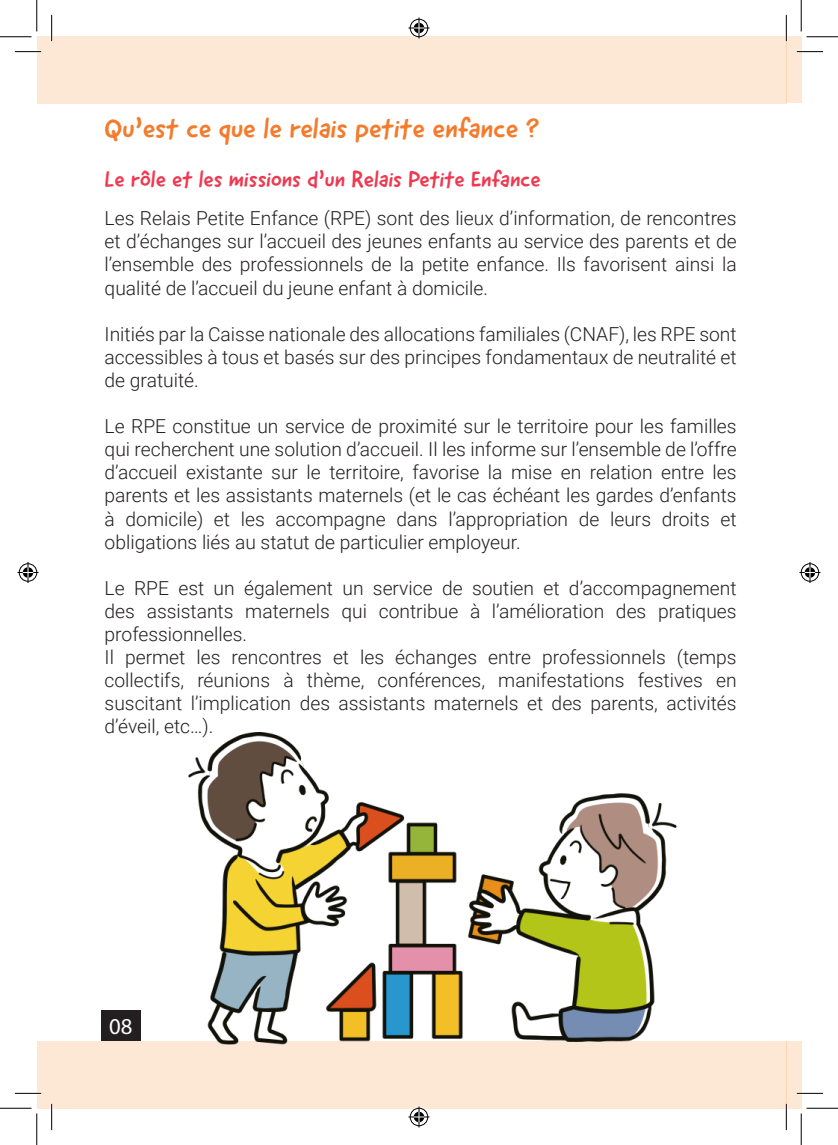
<style>
.page{position:relative;width:838px;height:1145px;background:#fff}
.page>*{position:absolute;margin:0;border:0;box-sizing:border-box;transform-origin:0 0}
.t1{font:28px "Good Dog New";color:#f47b2c}
.t2{font:22.75px "Good Dog New";color:#ee3a51}
.t3{font:22.75px "Myriad Pro";color:#fff}
.t4{font:300 19.25px/23.1px "Roboto";color:#231f20;text-align:justify}
</style>
<div class="page">
<div style="left:786px;top:1041px;width:15px;height:67px;background:#fde8d5"></div>
<div style="left:37px;top:1041px;width:749px;height:67px;background:#fde8d5"></div>
<img style="left:188px;top:732px;width:489px;height:312px">
<div style="left:101px;top:1010px;width:39px;height:31px;background:#231f20"></div>
<div style="left:37px;top:37px;width:749px;height:67px;background:#fde8d5"></div>
<div style="left:786px;top:37px;width:15px;height:66px;background:#fde8d5"></div>
<hr style="left:15px;top:51px;width:26px;height:2px;background:#fff">
<hr style="left:796px;top:51px;width:27px;height:2px;background:#fff">
<hr style="left:15px;top:1092px;width:26px;height:2px;background:#fff">
<hr style="left:796px;top:1092px;width:27px;height:2px;background:#fff">
<hr style="left:51px;top:15px;width:2px;height:26px;background:#fff">
<hr style="left:51px;top:1104px;width:2px;height:26px;background:#fff">
<hr style="left:785px;top:15px;width:2px;height:26px;background:#fff">
<hr style="left:785px;top:1104px;width:2px;height:26px;background:#fff">
<svg style="left:15px;top:51px;width:26px;height:1px"></svg>
<svg style="left:796px;top:51px;width:27px;height:1px"></svg>
<svg style="left:15px;top:1093px;width:26px;height:1px"></svg>
<svg style="left:796px;top:1093px;width:27px;height:1px"></svg>
<svg style="left:51px;top:15px;width:1px;height:26px"></svg>
<svg style="left:51px;top:1104px;width:1px;height:26px"></svg>
<svg style="left:786px;top:15px;width:1px;height:26px"></svg>
<svg style="left:786px;top:1104px;width:1px;height:26px"></svg>
<hr style="left:0;top:36px;width:32px;height:1px;background:#000">
<hr style="left:806px;top:36px;width:31px;height:1px;background:#000">
<hr style="left:0;top:1108px;width:32px;height:1px;background:#000">
<hr style="left:806px;top:1108px;width:31px;height:1px;background:#000">
<hr style="left:36px;top:0;width:1px;height:31px;background:#000">
<hr style="left:36px;top:1113px;width:1px;height:32px;background:#000">
<hr style="left:800px;top:0;width:1px;height:31px;background:#000">
<hr style="left:800px;top:1113px;width:1px;height:32px;background:#000">
<svg style="left:408px;top:18px;width:21px;height:21px"></svg>
<svg style="left:408px;top:1106px;width:21px;height:21px"></svg>
<svg style="left:18px;top:562px;width:21px;height:21px"></svg>
<svg style="left:799px;top:562px;width:21px;height:21px"></svg>
<p class="t1" style="left:105px;top:110px;width:436px">Qu’est ce que le relais petite enfance ?</p>
<p class="t2" style="left:105px;top:165px;width:437px">Le rôle et les missions d’un Relais Petite Enfance</p>
<p class="t4" style="left:105px;top:206px;width:633px">Les Relais Petite Enfance (RPE) sont des lieux d’information, de rencontres et d’échanges sur l’accueil des jeunes enfants au service des parents et de l’ensemble des professionnels de la petite enfance. Ils favorisent ainsi la qualité de l’accueil du jeune enfant à domicile.</p>
<p class="t4" style="left:105px;top:322px;width:633px">Initiés par la Caisse nationale des allocations familiales (CNAF), les RPE sont accessibles à tous et basés sur des principes fondamentaux de neutralité et de gratuité.</p>
<p class="t4" style="left:105px;top:414px;width:633px">Le RPE constitue un service de proximité sur le territoire pour les familles qui recherchent une solution d’accueil. Il les informe sur l’ensemble de l’offre d’accueil existante sur le territoire, favorise la mise en relation entre les parents et les assistants maternels (et le cas échéant les gardes d’enfants à domicile) et les accompagne dans l’appropriation de leurs droits et obligations liés au statut de particulier employeur.</p>
<p class="t4" style="left:105px;top:576px;width:633px">Le RPE est un également un service de soutien et d’accompagnement des assistants maternels qui contribue à l’amélioration des pratiques professionnelles.</p>
<p class="t4" style="left:105px;top:645px;width:633px">Il permet les rencontres et les échanges entre professionnels (temps collectifs, réunions à thème, conférences, manifestations festives en suscitant l’implication des assistants maternels et des parents, activités d’éveil, etc…).</p>
<p class="t3" style="left:109px;top:1013px;width:25px">08</p>
</div>
